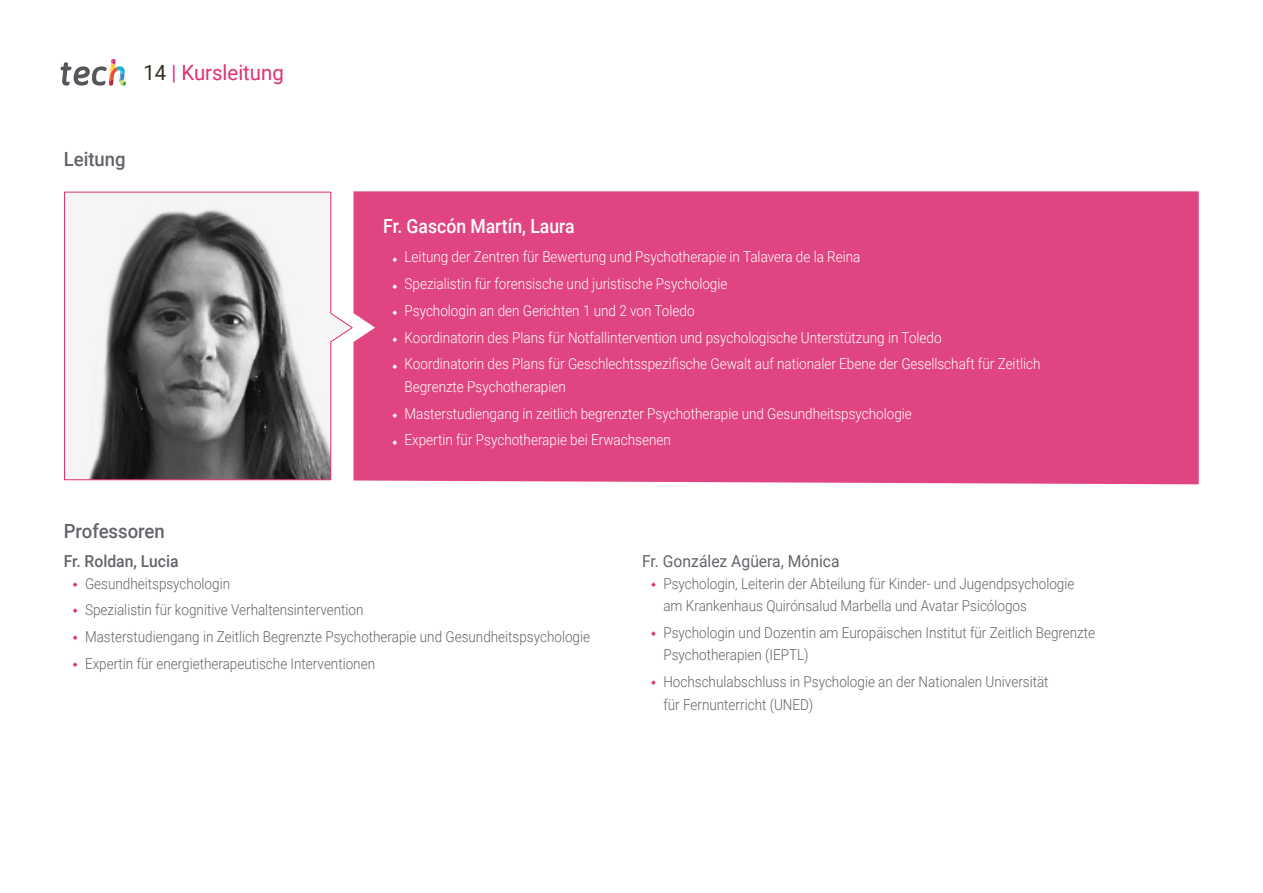
<style>
.page{position:relative;width:1263px;height:893px;background:#fff}
.page>*{position:absolute;margin:0;border:0;box-sizing:border-box;transform-origin:0 0}
.t1{font:21px "Roboto";color:#df3174}
.t2{font:500 19.5px "Roboto";color:#fff;scale:.9 1}
.t3{font:500 19.5px "Roboto";color:#61646a;scale:.95 1}
.t4{font:16.5px "Roboto";color:#61646a;scale:.95 1}
.t5{font:500 16.5px "Roboto";color:#61646a;scale:.95 1}
.t6{font:300 15px/26.7px "Roboto";color:#fff;scale:.9 1}
.t7{font:300 15px/22.5px "Roboto";color:#61646a;scale:.9 1}
.s1{color:#312e20}
</style>
<div class="page">
<svg style="left:61px;top:59px;width:65px;height:27px"></svg>
<div style="left:353px;top:191px;width:846px;height:293px;background:#e14581"></div>
<svg style="left:64px;top:192px;width:289px;height:288px"></svg>
<svg style="left:393px;top:257px;width:4px;height:5px"></svg>
<svg style="left:393px;top:284px;width:4px;height:5px"></svg>
<svg style="left:393px;top:310px;width:4px;height:5px"></svg>
<svg style="left:393px;top:337px;width:4px;height:5px"></svg>
<svg style="left:393px;top:364px;width:4px;height:5px"></svg>
<svg style="left:393px;top:413px;width:4px;height:5px"></svg>
<svg style="left:393px;top:440px;width:4px;height:5px"></svg>
<h1 class="t1" style="left:144px;top:57px;width:142px"><span class="s1">14</span> | Kursleitung</h1>
<h2 class="t3" style="left:64px;top:145px;width:67px">Leitung</h2>
<h2 class="t3" style="left:64px;top:517px;width:108px">Professoren</h2>
<h2 class="t2" style="left:383px;top:212px;width:214px">Fr. Gascón Martín, Laura</h2>
<p class="t6" style="left:404px;top:243px;width:708px">Leitung der Zentren für Bewertung und Psychotherapie in Talavera de la Reina<br>Spezialistin für forensische und juristische Psychologie<br>Psychologin an den Gerichten 1 und 2 von Toledo<br>Koordinatorin des Plans für Notfallintervention und psychologische Unterstützung in Toledo<br>Koordinatorin des Plans für Geschlechtsspezifische Gewalt auf nationaler Ebene der Gesellschaft für Zeitlich</p>
<p class="t6" style="left:404px;top:373px;width:565px">Begrenzte Psychotherapien<br>Masterstudiengang in zeitlich begrenzter Psychotherapie und Gesundheitspsychologie<br>Expertin für Psychotherapie bei Erwachsenen</p>
<p class="t5" style="left:64px;top:550px;width:122px">Fr. Roldan, Lucia</p>
<p class="t7" style="left:85px;top:569px;width:563px;line-height:26.7px">Gesundheitspsychologin<br>Spezialistin für kognitive Verhaltensintervention<br>Masterstudiengang in Zeitlich Begrenzte Psychotherapie und Gesundheitspsychologie Expertin für energietherapeutische Interventionen</p>
<p class="t4" style="left:642px;top:550px;width:209px">Fr. González Agüera, Mónica</p>
<p class="t7" style="left:663px;top:571px;width:458px">Psychologin, Leiterin der Abteilung für Kinder- und Jugendpsychologie am Krankenhaus Quirónsalud Marbella und Avatar Psicólogos</p>
<p class="t7" style="left:663px;top:621px;width:481px">Psychologin und Dozentin am Europäischen Institut für Zeitlich Begrenzte<br>Psychotherapien (IEPTL)</p>
<p class="t7" style="left:663px;top:670px;width:430px">Hochschulabschluss in Psychologie an der Nationalen Universität für Fernunterricht (UNED)</p>
</div>
